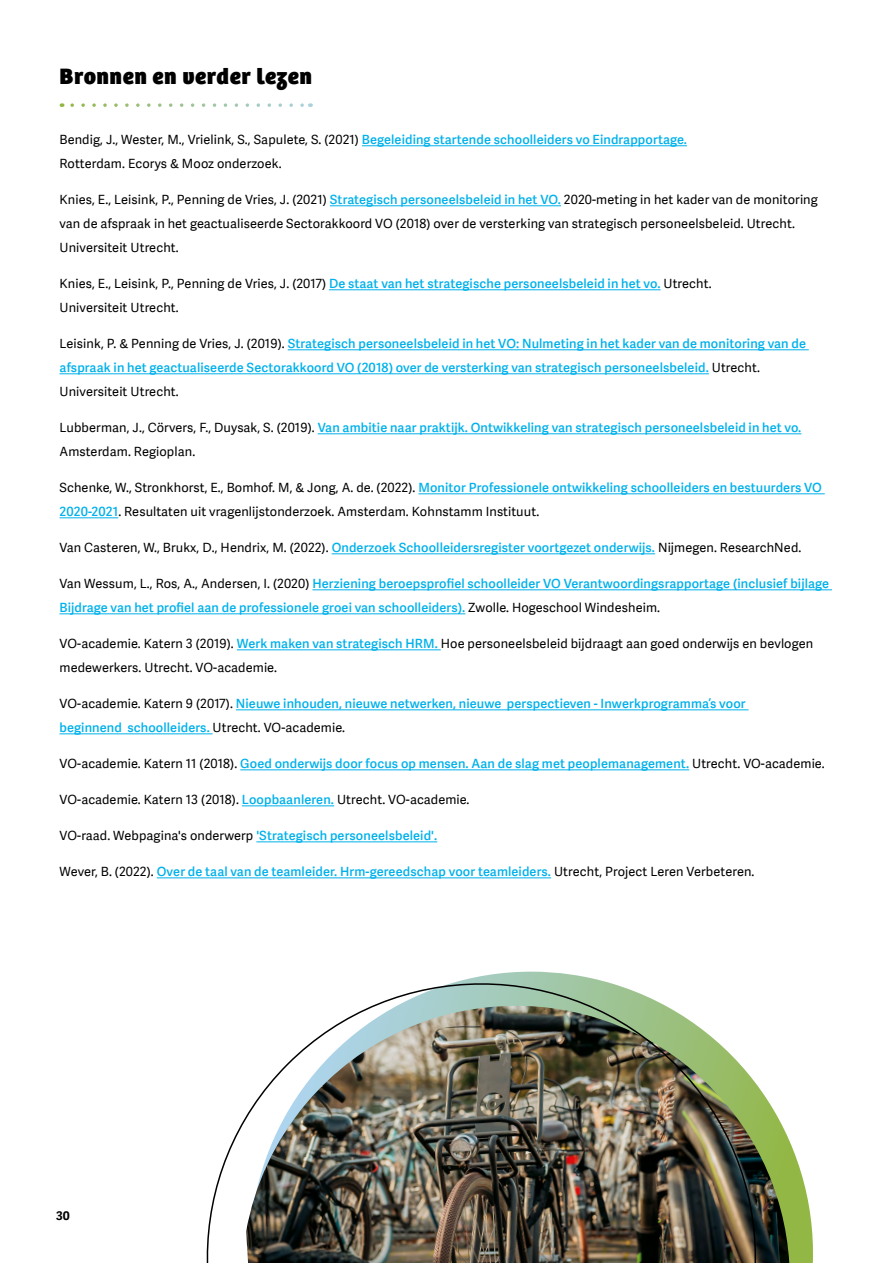
<style>
.page{position:relative;width:893px;height:1263px;background:#fff}
.page>*{position:absolute;margin:0;border:0;box-sizing:border-box;transform-origin:0 0}
.t1{font:800 23.1px "Bree";letter-spacing:.025em;color:#000}
.Platte_tekst{font:12.75px/24px "Adelle Sans";letter-spacing:.01em;color:#000}
.Platte_tekst-2{font:12.75px/24px "Adelle Sans Sb";letter-spacing:.01em;color:#00b1eb}
.t2{font:700 12px "Adelle Sans";color:#000}
.s1{font-family:"Adelle Sans Sb";color:#00b1eb}
.s2{font-family:"Adelle Sans";color:#000}
</style>
<div class="page">
<svg style="left:789px;top:1140px;width:24px;height:123px"></svg>
<img style="left:206px;top:971px;width:576px;height:292px">
<svg style="left:72px;top:103px;width:232px;height:4px"></svg>
<hr style="left:362px;top:145px;width:325px;height:1px;background:#00b1eb">
<hr style="left:330px;top:205px;width:231px;height:1px;background:#00b1eb">
<hr style="left:329px;top:289px;width:332px;height:1px;background:#00b1eb">
<hr style="left:288px;top:349px;width:521px;height:1px;background:#00b1eb">
<hr style="left:60px;top:373px;width:649px;height:1px;background:#00b1eb">
<hr style="left:318px;top:433px;width:483px;height:1px;background:#00b1eb">
<hr style="left:418px;top:493px;width:407px;height:1px;background:#00b1eb">
<hr style="left:60px;top:517px;width:58px;height:1px;background:#00b1eb">
<hr style="left:332px;top:553px;width:323px;height:1px;background:#00b1eb">
<hr style="left:312px;top:589px;width:520px;height:1px;background:#00b1eb">
<hr style="left:60px;top:613px;width:405px;height:1px;background:#00b1eb">
<hr style="left:237px;top:649px;width:204px;height:1px;background:#00b1eb">
<hr style="left:236px;top:709px;width:512px;height:1px;background:#00b1eb">
<hr style="left:60px;top:733px;width:153px;height:1px;background:#00b1eb">
<hr style="left:240px;top:769px;width:449px;height:1px;background:#00b1eb">
<hr style="left:242px;top:805px;width:92px;height:1px;background:#00b1eb">
<hr style="left:256px;top:841px;width:181px;height:1px;background:#00b1eb">
<hr style="left:157px;top:877px;width:394px;height:1px;background:#00b1eb">
<p class="t1" style="left:60px;top:62px;width:254px">Bronnen en verder lezen</p>
<p class="Platte_tekst" style="left:60px;top:127px;width:629px">Bendig, J., Wester, M., Vrielink, S., Sapulete, S. (2021) <span class="s1">Begeleiding startende schoolleiders vo Eindrapportage.<br></span>Rotterdam. Ecorys &amp; Mooz onderzoek.</p>
<p class="Platte_tekst" style="left:60px;top:187px;width:760px">Knies, E., Leisink, P., Penning de Vries, J. (2021) <span class="s1">Strategisch personeelsbeleid in het VO.</span> 2020-meting in het kader van de monitoring van de afspraak in het geactualiseerde Sectorakkoord VO (2018) over de versterking van strategisch personeelsbeleid. Utrecht.<br>Universiteit Utrecht.</p>
<p class="Platte_tekst" style="left:60px;top:271px;width:654px">Knies, E., Leisink, P., Penning de Vries, J. (2017) <span class="s1">De staat van het strategische personeelsbeleid in het vo.</span> Utrecht.<br>Universiteit Utrecht.</p>
<p class="Platte_tekst-2" style="left:60px;top:330px;width:748px"><span class="s2">Leisink, P. &amp; Penning de Vries, J. (2019).</span> Strategisch personeelsbeleid in het VO: Nulmeting in het kader van de monitoring van de afspraak in het geactualiseerde Sectorakkoord VO (2018) over de versterking van strategisch personeelsbeleid. <span class="s2">Utrecht.<br>Universiteit Utrecht.</span></p>
<p class="Platte_tekst-2" style="left:60px;top:414px;width:743px"><span class="s2">Lubberman, J., Cörvers, F., Duysak, S. (2019).</span> Van ambitie naar praktijk. Ontwikkeling van strategisch personeelsbeleid in het vo.<br><span class="s2">Amsterdam. Regioplan.</span></p>
<p class="Platte_tekst" style="left:60px;top:475px;width:764px">Schenke, W., Stronkhorst, E., Bomhof. M, &amp; Jong, A. de. (2022). <span class="s1">Monitor Professionele ontwikkeling schoolleiders en bestuurders VO<br>2020-2021</span>. Resultaten uit vragenlijstonderzoek. Amsterdam. Kohnstamm Instituut.</p>
<p class="Platte_tekst" style="left:60px;top:535px;width:743px">Van Casteren, W., Brukx, D., Hendrix, M. (2022). <span class="s1">Onderzoek Schoolleidersregister voortgezet onderwijs.</span> Nijmegen. ResearchNed.</p>
<p class="Platte_tekst-2" style="left:60px;top:570px;width:771px"><span class="s2">Van Wessum, L., Ros, A., Andersen, I. (2020)</span> Herziening beroepsprofiel schoolleider VO Verantwoordingsrapportage (inclusief bijlage<br>Bijdrage van het profiel aan de professionele groei van schoolleiders). <span class="s2">Zwolle. Hogeschool Windesheim.</span></p>
<p class="Platte_tekst" style="left:60px;top:631px;width:755px">VO-academie. Katern 3 (2019). <span class="s1">Werk maken van strategisch HRM.</span> Hoe personeelsbeleid bijdraagt aan goed onderwijs en bevlogen medewerkers. Utrecht. VO-academie.</p>
<p class="Platte_tekst-2" style="left:60px;top:690px;width:688px"><span class="s2">VO-academie. Katern 9 (2017).</span> Nieuwe inhouden, nieuwe netwerken, nieuwe perspectieven - Inwerkprogramma’s voor beginnend schoolleiders. <span class="s2">Utrecht. VO-academie.</span></p>
<p class="Platte_tekst-2" style="left:60px;top:750px;width:766px"><span class="s2">VO-academie. Katern 11 (2018).</span> Goed onderwijs door focus op mensen. Aan de slag met peoplemanagement. <span class="s2">Utrecht. VO-academie.</span></p>
<p class="Platte_tekst" style="left:60px;top:787px;width:411px">VO-academie. Katern 13 (2018). <span class="s1">Loopbaanleren.</span> Utrecht. VO-academie.</p>
<p class="Platte_tekst-2" style="left:60px;top:822px;width:379px"><span class="s2">VO-raad. Webpagina's onderwerp</span> 'Strategisch personeelsbeleid'.</p>
<p class="Platte_tekst-2" style="left:60px;top:858px;width:696px"><span class="s2">Wever, B. (2022).</span> Over de taal van de teamleider. Hrm-gereedschap voor teamleiders. <span class="s2">Utrecht, Project Leren Verbeteren.</span></p>
<p class="t2" style="left:56px;top:1207px;width:15px">30</p>
</div>
